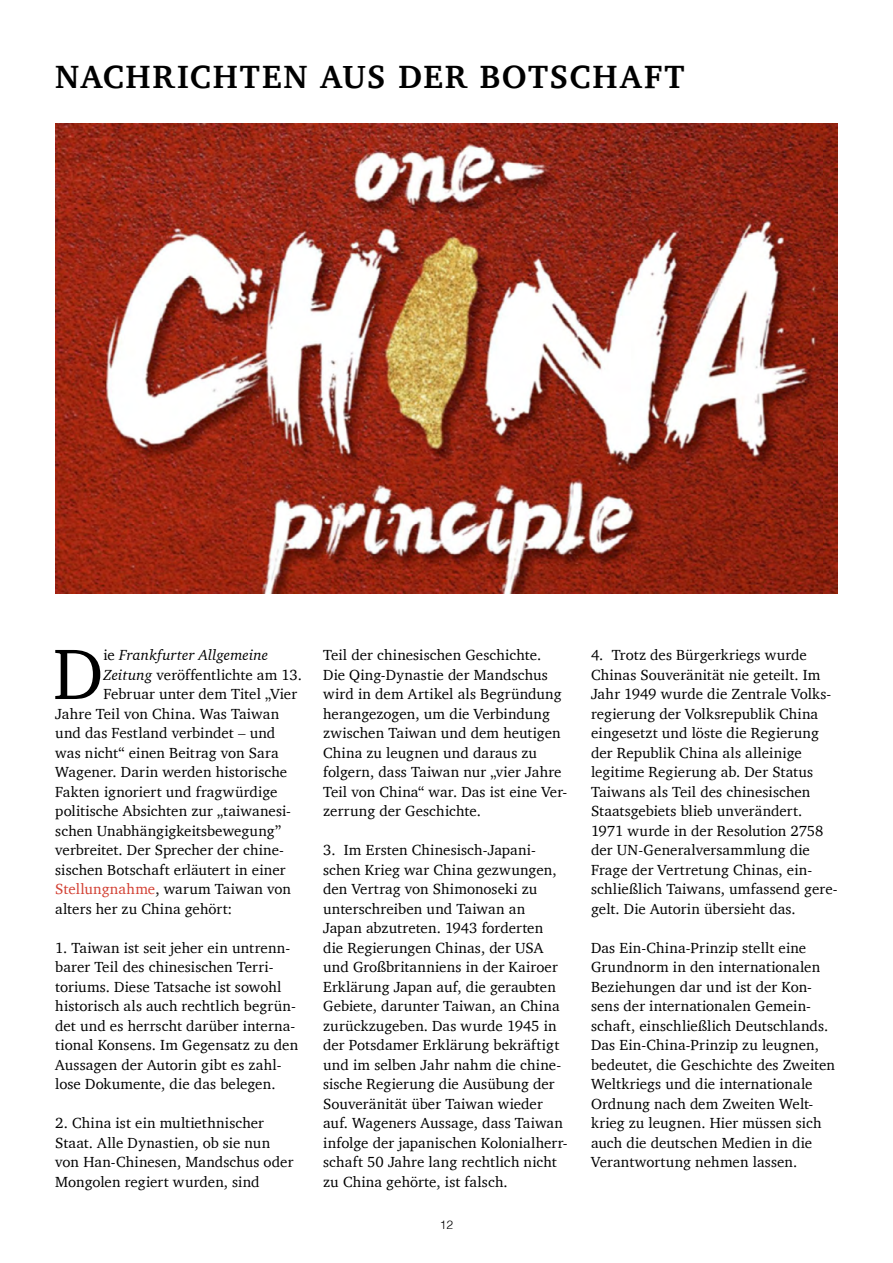
<style>
.page{position:relative;width:893px;height:1263px;background:#fff}
.page>*{position:absolute;margin:0;border:0;box-sizing:border-box;transform-origin:0 0}
.t1{font:73.2px "Charter";color:#000}
.t2{font:700 33px "Charter";letter-spacing:.055em;color:#000}
.t3{font:15px/19.5px "Charter";letter-spacing:.005em;color:#000}
.t4{font:italic 15px "Charter";letter-spacing:.01em;color:#000}
.t5{font:300 12px "Helvetica";color:#000}
.s1{font-style:normal}
.s2{font-style:italic}
.s3{color:#d23f32}
</style>
<div class="page">
<img style="left:55px;top:124px;width:783px;height:469px">
<h2 class="t2" style="left:55px;top:48px;width:631px">NACHRICHTEN AUS DER BOTSCHAFT</h2>
<h1 class="t1" style="left:53px;top:611px;width:52px">D</h1>
<p class="t4" style="left:104px;top:642px;width:166px"><span class="s1">ie</span> Frankfurter Allgemeine</p>
<p class="t3" style="left:104px;top:664px;width:200px"><span class="s2">Zeitung</span> veröffentlichte am 13.</p>
<p class="t3" style="left:104px;top:684px;width:195px">Februar unter dem Titel „Vier</p>
<p class="t3" style="left:55px;top:703px;width:225px">Jahre Teil von China. Was Taiwan</p>
<p class="t3" style="left:55px;top:723px;width:222px">und das Festland verbindet – und</p>
<p class="t3" style="left:55px;top:742px;width:225px">was nicht“ einen Beitrag von Sara</p>
<p class="t3" style="left:55px;top:762px;width:233px">Wagener. Darin werden historische</p>
<p class="t3" style="left:55px;top:781px;width:224px">Fakten ignoriert und fragwürdige</p>
<p class="t3" style="left:55px;top:801px;width:237px">politische Absichten zur „taiwanesi-</p>
<p class="t3" style="left:55px;top:820px;width:227px">schen Unabhängigkeitsbewegung”</p>
<p class="t3" style="left:55px;top:840px;width:230px">verbreitet. Der Sprecher der chine-</p>
<p class="t3" style="left:55px;top:859px;width:232px">sischen Botschaft erläutert in einer</p>
<p class="t3" style="left:55px;top:879px;width:237px"><span class="s3">Stellungnahme</span>, warum Taiwan von</p>
<p class="t3" style="left:55px;top:898px;width:179px">alters her zu China gehört:</p>
<p class="t3" style="left:55px;top:937px;width:244px">1. Taiwan ist seit jeher ein untrenn&shy;barer Teil des chinesischen Terri&shy;toriums. Diese Tatsache ist sowohl historisch als auch rechtlich begrün&shy;det und es herrscht darüber interna&shy;tional Konsens. Im Gegensatz zu den Aussagen der Autorin gibt es zahl&shy;lose Dokumente, die das belegen.</p>
<p class="t3" style="left:55px;top:1113px;width:240px">2. China ist ein multiethnischer<br>Staat. Alle Dynastien, ob sie nun von Han-Chinesen, Mandschus oder<br>Mongolen regiert wurden, sind</p>
<p class="t3" style="left:323px;top:645px;width:246px">Teil der chinesischen Geschichte.<br>Die Qing-Dynastie der Mandschus wird in dem Artikel als Begründung herangezogen, um die Verbindung zwischen Taiwan und dem heutigen<br>China zu leugnen und daraus zu folgern, dass Taiwan nur „vier Jahre<br>Teil von China“ war. Das ist eine Ver&shy;zerrung der Geschichte.</p>
<p class="t3" style="left:323px;top:840px;width:246px">3. Im Ersten Chinesisch-Japani&shy;schen Krieg war China gezwungen, den Vertrag von Shimonoseki zu unterschreiben und Taiwan an Japan abzutreten. 1943 forderten<br>die Regierungen Chinas, der USA und Großbritanniens in der Kairoer Erklärung Japan auf, die geraubten Gebiete, darunter Taiwan, an China zurückzugeben. Das wurde 1945 in der Potsdamer Erklärung bekräftigt und im selben Jahr nahm die chine&shy;sische Regierung die Ausübung der Souveränität über Taiwan wieder auf. Wageners Aussage, dass Taiwan infolge der japanischen Kolonialherr&shy;schaft 50 Jahre lang rechtlich nicht zu China gehörte, ist falsch.</p>
<p class="t5" style="left:440px;top:1214px;width:15px">12</p>
<p class="t3" style="left:591px;top:645px;width:248px">4. Trotz des Bürgerkriegs wurde Chinas Souveränität nie geteilt. Im Jahr 1949 wurde die Zentrale Volks&shy;regierung der Volksrepublik China eingesetzt und löste die Regierung der Republik China als alleinige legitime Regierung ab. Der Status Taiwans als Teil des chinesischen Staatsgebiets blieb unverändert.<br>1971 wurde in der Resolution 2758 der UN-Generalversammlung die Frage der Vertretung Chinas, ein&shy;schließlich Taiwans, umfassend gere&shy;gelt. Die Autorin übersieht das.</p>
<p class="t3" style="left:591px;top:937px;width:245px">Das Ein-China-Prinzip stellt eine Grundnorm in den internationalen Beziehungen dar und ist der Kon&shy;sens der internationalen Gemein&shy;schaft, einschließlich Deutschlands.<br>Das Ein-China-Prinzip zu leugnen, bedeutet, die Geschichte des Zweiten Weltkriegs und die internationale Ordnung nach dem Zweiten Welt&shy;krieg zu leugnen. Hier müssen sich auch die deutschen Medien in die Verantwortung nehmen lassen.</p>
</div>
